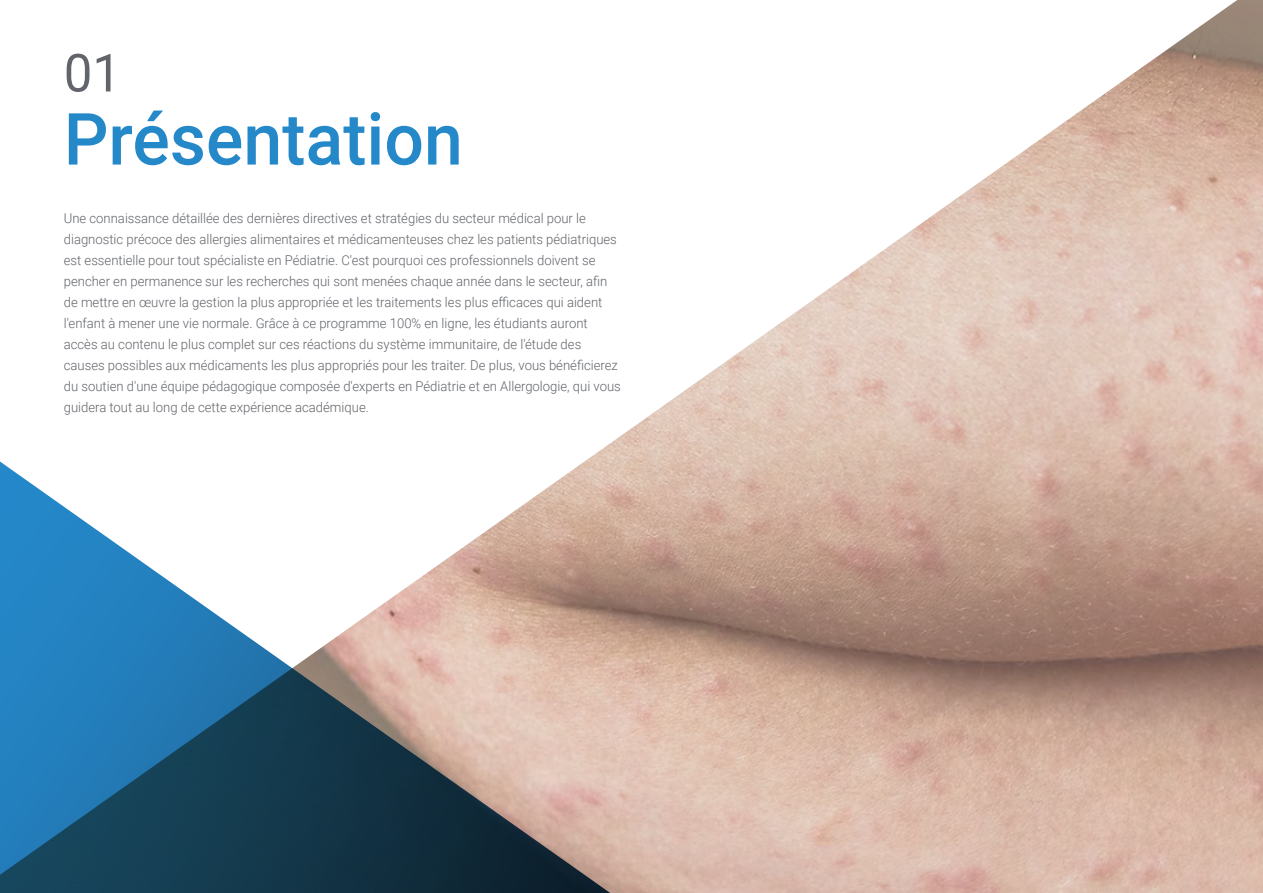
<style>
.page{position:relative;width:1263px;height:893px;background:#fff}
.page>*{position:absolute;margin:0;border:0;box-sizing:border-box;transform-origin:0 0}
.t1{font:500 72px "Roboto";color:#2488c9}
.t2{font:52.5px "Roboto";color:#61646a}
.t3{font:300 13.5px/21px "Roboto";color:#61646a}
</style>
<div class="page">
<img style="left:607px;top:0;width:656px;height:893px">
<svg style="left:0;top:446px;width:640px;height:447px"></svg>
<h2 class="t2" style="left:64px;top:36px;width:59px">01</h2>
<h1 class="t1" style="left:64px;top:89px;width:401px">Présentation</h1>
<p class="t3" style="left:64px;top:207px;width:559px">Une connaissance détaillée des dernières directives et stratégies du secteur médical pour le diagnostic précoce des allergies alimentaires et médicamenteuses chez les patients pédiatriques est essentielle pour tout spécialiste en Pédiatrie. C'est pourquoi ces professionnels doivent se pencher en permanence sur les recherches qui sont menées chaque année dans le secteur, afin de mettre en œuvre la gestion la plus appropriée et les traitements les plus efficaces qui aident l'enfant à mener une vie normale. Grâce à ce programme 100% en ligne, les étudiants auront accès au contenu le plus complet sur ces réactions du système immunitaire, de l'étude des causes possibles aux médicaments les plus appropriés pour les traiter. De plus, vous bénéficierez du soutien d'une équipe pédagogique composée d'experts en Pédiatrie et en Allergologie, qui vous guidera tout au long de cette expérience académique.</p>
</div>
